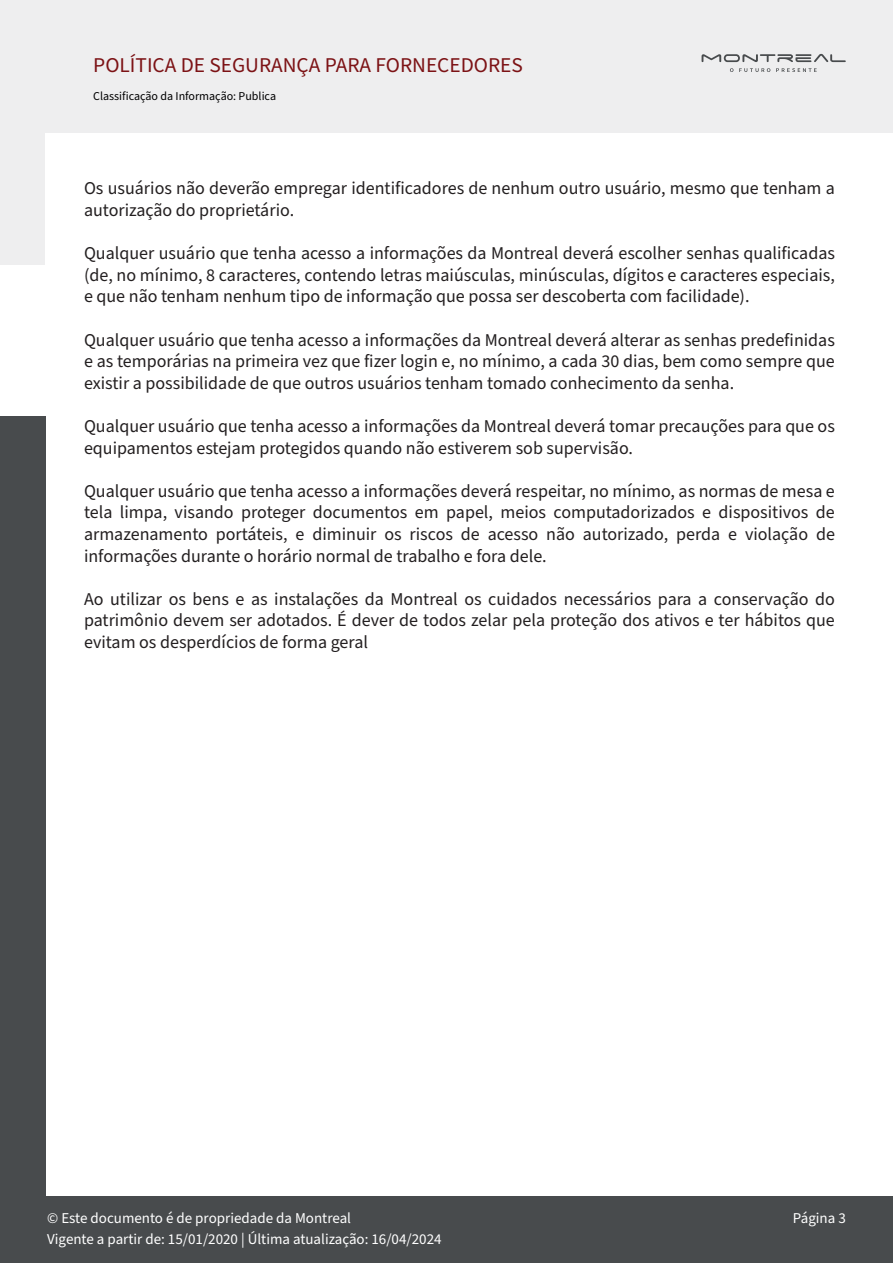
<style>
.page{position:relative;width:893px;height:1263px;background:#fff}
.page>*{position:absolute;margin:0;border:0;box-sizing:border-box;transform-origin:0 0}
.t1{font:21px "Source Sans Pro";color:#7c1215}
.t2{font:18px/21.6px "Source Sans Pro";color:#231f20;text-align:justify}
.t3{font:15px/21px "Source Sans Pro";color:#fff}
.t4{font:12px "Source Sans Pro";color:#000001}
</style>
<div class="page">
<div style="left:0;top:416px;width:45px;height:847px;background:#484b4d"></div>
<div style="left:0;top:0;width:45px;height:264px;background:#eeeeef"></div>
<div style="left:0;top:0;width:893px;height:132px;background:#eeeeef"></div>
<div style="left:0;top:1197px;width:893px;height:66px;background:#484b4d"></div>
<svg style="left:702px;top:54px;width:144px;height:18px"></svg>
<p class="t1" style="left:93px;top:51px;width:431px">POLÍTICA DE SEGURANÇA PARA FORNECEDORES</p>
<p class="t4" style="left:93px;top:88px;width:184px">Classificação da Informação: Publica</p>
<p class="t2" style="left:84px;top:178px;width:752px">Os usuários não deverão empregar identificadores de nenhum outro usuário, mesmo que tenham a autorização do proprietário.</p>
<p class="t2" style="left:84px;top:243px;width:752px">Qualquer usuário que tenha acesso a informações da Montreal deverá escolher senhas qualificadas (de, no mínimo, 8 caracteres, contendo letras maiúsculas, minúsculas, dígitos e caracteres especiais, e que não tenham nenhum tipo de informação que possa ser descoberta com facilidade).</p>
<p class="t2" style="left:84px;top:329px;width:752px">Qualquer usuário que tenha acesso a informações da Montreal deverá alterar as senhas predefinidas e as temporárias na primeira vez que fizer login e, no mínimo, a cada 30 dias, bem como sempre que existir a possibilidade de que outros usuários tenham tomado conhecimento da senha.</p>
<p class="t2" style="left:84px;top:416px;width:752px">Qualquer usuário que tenha acesso a informações da Montreal deverá tomar precauções para que os equipamentos estejam protegidos quando não estiverem sob supervisão.</p>
<p class="t2" style="left:84px;top:481px;width:752px">Qualquer usuário que tenha acesso a informações deverá respeitar, no mínimo, as normas de mesa e tela limpa, visando proteger documentos em papel, meios computadorizados e dispositivos de armazenamento portáteis, e diminuir os riscos de acesso não autorizado, perda e violação de informações durante o horário normal de trabalho e fora dele.</p>
<p class="t2" style="left:84px;top:589px;width:752px">Ao utilizar os bens e as instalações da Montreal os cuidados necessários para a conservação do patrimônio devem ser adotados. É dever de todos zelar pela proteção dos ativos e ter hábitos que evitam os desperdícios de forma geral</p>
<p class="t3" style="left:47px;top:1207px;width:396px">© Este documento é de propriedade da Montreal<br>Vigente a partir de: 15/01/2020 | Última atualização: 16/04/2024</p>
<p class="t3" style="left:793px;top:1207px;width:54px">Página 3</p>
</div>
